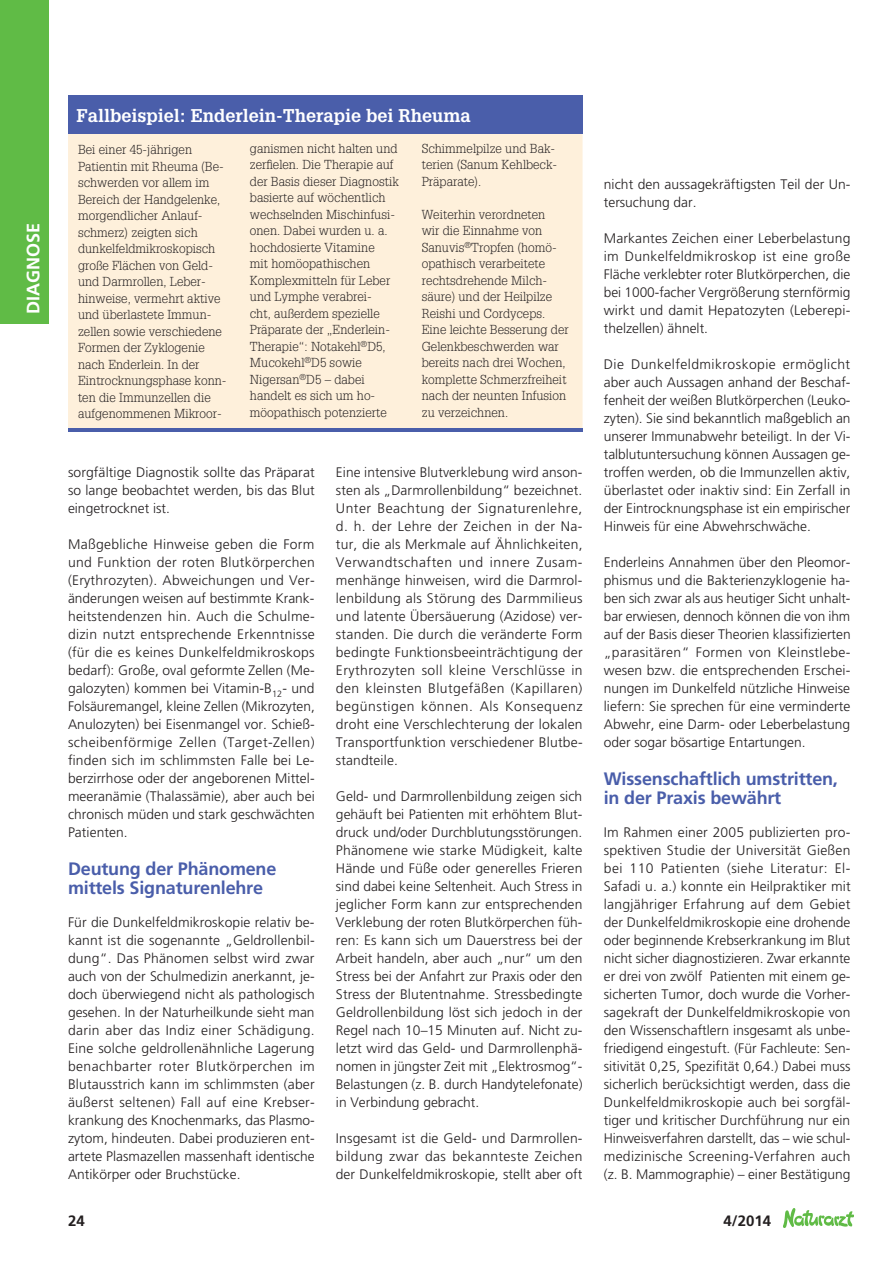
<style>
.page{position:relative;width:893px;height:1263px;background:#fff}
.page>*{position:absolute;margin:0;border:0;box-sizing:border-box;transform-origin:0 0}
.t1{font:700 18px/19.5px "Frutiger";letter-spacing:-.01em;color:#4a5eaa}
.t2{font:700 18px "Glypha";color:#fff}
.t3{font:700 18px "Frutiger";color:#fff}
.t4{font:700 15px "Frutiger";color:#231f20}
.t5{font:300 13.8px/18px "Frutiger";color:#231f20;text-align:justify}
.t6{font:300 12.75px/16.5px "Glypha";letter-spacing:.005em;color:#231f20}
</style>
<div class="page">
<div style="left:0;top:0;width:48px;height:323px;background:#60bb46"></div>
<img style="left:783px;top:1208px;width:70px;height:19px">
<div style="left:68px;top:134px;width:515px;height:296px;background:#fef0db"></div>
<hr style="left:68px;top:428px;width:515px;height:3px;background:#4a5eaa">
<div style="left:68px;top:96px;width:515px;height:38px;background:#4a5eaa"></div>
<h1 class="t3" style="left:23px;top:314px;width:93px;rotate:-90deg">DIAGNOSE</h1>
<h1 class="t2" style="left:77px;top:104px;width:396px">Fallbeispiel: Enderlein-Therapie bei Rheuma</h1>
<p class="t6" style="left:78px;top:141px;width:150px">Bei einer 45-jährigen<br>Patientin mit Rheuma (Be&shy;schwerden vor allem im<br>Bereich der Handgelenke, morgendlicher Anlauf&shy;schmerz) zeigten sich dunkelfeldmikroskopisch große Flächen von Geld&shy;und Darmrollen, Leber&shy;hinweise, vermehrt aktive und überlastete Immun&shy;zellen sowie verschiedene<br>Formen der Zyklogenie nach Enderlein. In der<br>Eintrocknungsphase konn&shy;ten die Immunzellen die aufgenommenen Mikroor-</p>
<p class="t6" style="left:250px;top:140px;width:150px">ganismen nicht halten und zerfielen. Die Therapie auf der Basis dieser Diagnostik basierte auf wöchentlich wechselnden Mischinfusi&shy;onen. Dabei wurden u. a. hochdosierte Vitamine<br>mit homöopathischen<br>Komplexmitteln für Leber und Lymphe verabrei-<br>cht, außerdem spezielle<br>Präparate der „Enderlein-<br>Therapie“: Notakehl<sup>®</sup>D5,<br>Mucokehl<sup>®</sup>D5 sowie<br>Nigersan<sup>®</sup>D5 – dabei handelt es sich um ho&shy;möopathisch potenzierte</p>
<p class="t6" style="left:422px;top:140px;width:137px">Schimmelpilze und Bak&shy;terien (Sanum Kehlbeck-<br>Präparate).</p>
<p class="t6" style="left:422px;top:206px;width:149px">Weiterhin verordneten<br>wir die Einnahme von<br>Sanuvis<sup>®</sup>Tropfen (homö&shy;opathisch verarbeitete rechtsdrehende Milch&shy;säure) und der Heilpilze<br>Reishi und Cordyceps.<br>Eine leichte Besserung der<br>Gelenkbeschwerden war bereits nach drei Wochen, komplette Schmerzfreiheit nach der neunten Infusion zu verzeichnen.</p>
<p class="t5" style="left:68px;top:463px;width:248px">sorgfältige Diagnostik sollte das Präparat so lange beobachtet werden, bis das Blut eingetrocknet ist.</p>
<p class="t5" style="left:68px;top:535px;width:248px">Maßgebliche Hinweise geben die Form und Funktion der roten Blutkörperchen (Erythrozyten). Abweichungen und Ver&shy;änderungen weisen auf bestimmte Krank&shy;heitstendenzen hin. Auch die Schulme&shy;dizin nutzt entsprechende Erkenntnisse (für die es keines Dunkelfeldmikroskops bedarf): Große, oval geformte Zellen (Me&shy;galozyten) kommen bei Vitamin-B<sub>12</sub>- und Folsäuremangel, kleine Zellen (Mikrozyten, Anulozyten) bei Eisenmangel vor. Schieß&shy;scheibenförmige Zellen (Target-Zellen) finden sich im schlimmsten Falle bei Le&shy;berzirrhose oder der angeborenen Mittel&shy;meeranämie (Thalassämie), aber auch bei chronisch müden und stark geschwächten Patienten.</p>
<h1 class="t1" style="left:68px;top:859px;width:210px">Deutung der Phänomene mittels Signaturenlehre</h1>
<p class="t5" style="left:68px;top:913px;width:248px">Für die Dunkelfeldmikroskopie relativ be&shy;kannt ist die sogenannte „Geldrollenbil&shy;dung“. Das Phänomen selbst wird zwar auch von der Schulmedizin anerkannt, je&shy;doch überwiegend nicht als pathologisch gesehen. In der Naturheilkunde sieht man darin aber das Indiz einer Schädigung.<br>Eine solche geldrollenähnliche Lagerung benachbarter roter Blutkörperchen im Blutausstrich kann im schlimmsten (aber äußerst seltenen) Fall auf eine Krebser&shy;krankung des Knochenmarks, das Plasmo&shy;zytom, hindeuten. Dabei produzieren ent&shy;artete Plasmazellen massenhaft identische Antikörper oder Bruchstücke.</p>
<p class="t5" style="left:336px;top:463px;width:248px">Eine intensive Blutverklebung wird anson&shy;sten als „Darmrollenbildung“ bezeichnet.<br>Unter Beachtung der Signaturenlehre, d. h. der Lehre der Zeichen in der Na&shy;tur, die als Merkmale auf Ähnlichkeiten, Verwandtschaften und innere Zusam&shy;menhänge hinweisen, wird die Darmrol&shy;lenbildung als Störung des Darmmilieus und latente Übersäuerung (Azidose) ver&shy;standen. Die durch die veränderte Form bedingte Funktionsbeeinträchtigung der Erythrozyten soll kleine Verschlüsse in den kleinsten Blutgefäßen (Kapillaren) begünstigen können. Als Konsequenz droht eine Verschlechterung der lokalen Transportfunktion verschiedener Blutbe&shy;standteile.</p>
<p class="t5" style="left:336px;top:787px;width:248px">Geld- und Darmrollenbildung zeigen sich gehäuft bei Patienten mit erhöhtem Blut&shy;druck und/oder Durchblutungsstörungen.<br>Phänomene wie starke Müdigkeit, kalte Hände und Füße oder generelles Frieren sind dabei keine Seltenheit. Auch Stress in jeglicher Form kann zur entsprechenden Verklebung der roten Blutkörperchen füh&shy;ren: Es kann sich um Dauerstress bei der Arbeit handeln, aber auch „nur“ um den Stress bei der Anfahrt zur Praxis oder den Stress der Blutentnahme. Stressbedingte Geldrollenbildung löst sich jedoch in der Regel nach 10–15 Minuten auf. Nicht zu&shy;letzt wird das Geld- und Darmrollenphä&shy;nomen in jüngster Zeit mit „Elektrosmog“- Belastungen (z. B. durch Handytelefonate) in Verbindung gebracht.</p>
<p class="t5" style="left:336px;top:1129px;width:248px">Insgesamt ist die Geld- und Darmrollen&shy;bildung zwar das bekannteste Zeichen der Dunkelfeldmikroskopie, stellt aber oft</p>
<p class="t5" style="left:604px;top:175px;width:248px">nicht den aussagekräftigsten Teil der Un&shy;tersuchung dar.</p>
<p class="t5" style="left:604px;top:229px;width:248px">Markantes Zeichen einer Leberbelastung im Dunkelfeldmikroskop ist eine große Fläche verklebter roter Blutkörperchen, die bei 1000-facher Vergrößerung sternförmig wirkt und damit Hepatozyten (Leberepi&shy;thelzellen) ähnelt.</p>
<p class="t5" style="left:604px;top:355px;width:248px">Die Dunkelfeldmikroskopie ermöglicht aber auch Aussagen anhand der Beschaf&shy;fenheit der weißen Blutkörperchen (Leuko&shy;zyten). Sie sind bekanntlich maßgeblich an unserer Immunabwehr beteiligt. In der Vi&shy;talblutuntersuchung können Aussagen ge&shy;troffen werden, ob die Immunzellen aktiv, überlastet oder inaktiv sind: Ein Zerfall in der Eintrocknungsphase ist ein empirischer Hinweis für eine Abwehrschwäche.</p>
<p class="t5" style="left:604px;top:553px;width:248px">Enderleins Annahmen über den Pleomor&shy;phismus und die Bakterienzyklogenie ha&shy;ben sich zwar als aus heutiger Sicht unhalt&shy;bar erwiesen, dennoch können die von ihm auf der Basis dieser Theorien klassifizierten „parasitären“ Formen von Kleinstlebe&shy;wesen bzw. die entsprechenden Erschei&shy;nungen im Dunkelfeld nützliche Hinweise liefern: Sie sprechen für eine verminderte Abwehr, eine Darm- oder Leberbelastung oder sogar bösartige Entartungen.</p>
<h1 class="t1" style="left:604px;top:769px;width:236px">Wissenschaftlich umstritten, in der Praxis bewährt</h1>
<p class="t5" style="left:604px;top:823px;width:248px">Im Rahmen einer 2005 publizierten pro&shy;spektiven Studie der Universität Gießen bei 110 Patienten (siehe Literatur: El-Safadi u. a.) konnte ein Heilpraktiker mit langjähriger Erfahrung auf dem Gebiet der Dunkelfeldmikroskopie eine drohende oder beginnende Krebserkrankung im Blut nicht sicher diagnostizieren. Zwar erkannte er drei von zwölf Patienten mit einem ge&shy;sicherten Tumor, doch wurde die Vorher&shy;sagekraft der Dunkelfeldmikroskopie von den Wissenschaftlern insgesamt als unbe&shy;friedigend eingestuft. (Für Fachleute: Sen&shy;sitivität 0,25, Spezifität 0,64.) Dabei muss sicherlich berücksichtigt werden, dass die Dunkelfeldmikroskopie auch bei sorgfäl&shy;tiger und kritischer Durchführung nur ein Hinweisverfahren darstellt, das – wie schul&shy;medizinische Screening-Verfahren auch (z. B. Mammographie) – einer Bestätigung</p>
<p class="t4" style="left:68px;top:1212px;width:18px">24</p>
<p class="t4" style="left:723px;top:1212px;width:49px">4/2014</p>
</div>
